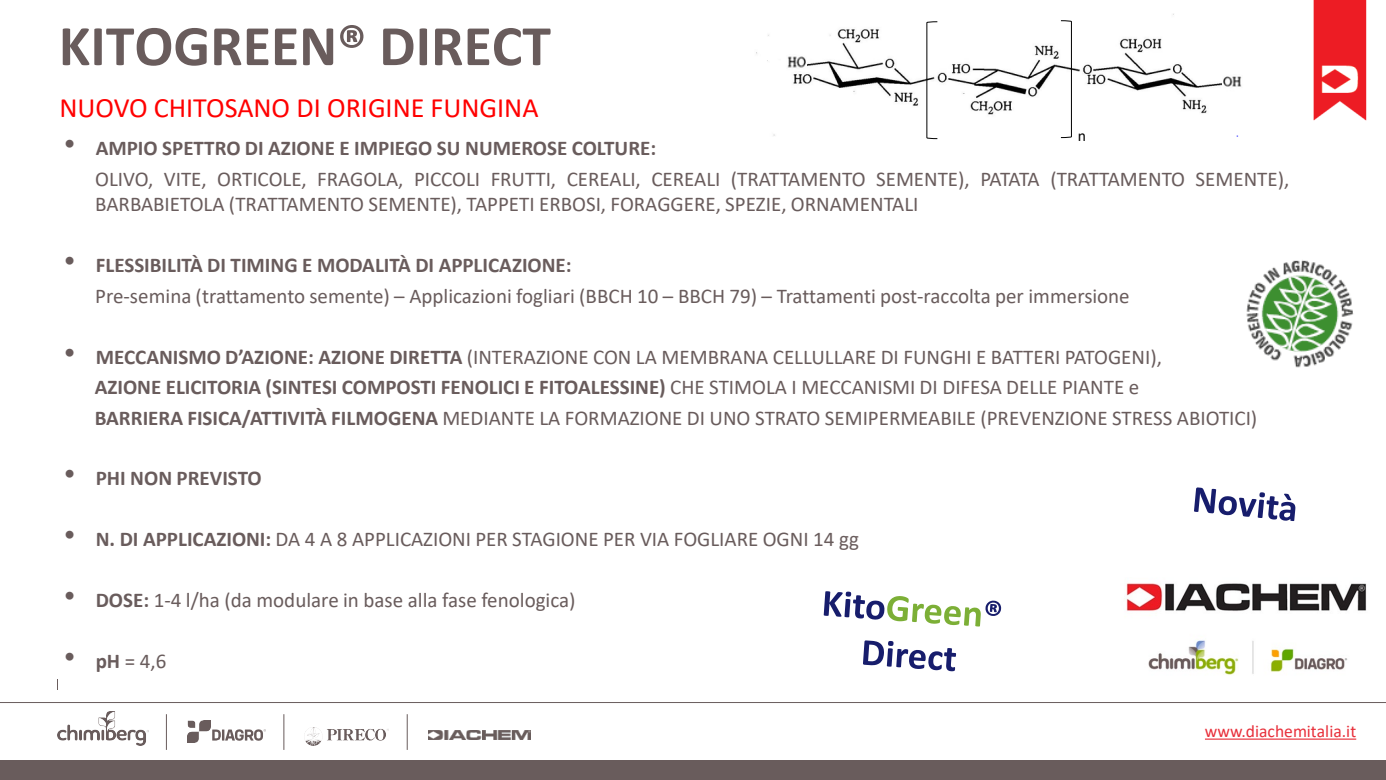
<style>
.page{position:relative;width:1386px;height:780px;background:#fff}
.page>*{position:absolute;margin:0;border:0;box-sizing:border-box;transform-origin:0 0}
.t1{font:700 57.75px "Calibri";color:#695c5c}
.t2{font:28px "Calibri";color:#f00}
.t3{font:21px/25.2px "Calibri";color:#695c5c}
.t4{font:700 21px "Calibri";color:#695c5c}
.t5{font:17.5px "Calibri";color:#e82f3a}
.t6{font:15.75px "Calibri";color:#000}
.s1{font-family:"Arial";font-weight:400;font-size:31.5px}
.s2{font-family:"Arial";font-size:31.5px}
.s3{font-weight:700}
.s4{font-weight:400}
</style>
<div class="page">
<hr style="left:0;top:702px;width:1385px;height:1px;background:#695c5c">
<div style="left:0;top:760px;width:1385px;height:19px;background:#695c5c"></div>
<hr style="left:166px;top:713px;width:1px;height:36px;background:#695c5c">
<hr style="left:284px;top:713px;width:1px;height:36px;background:#695c5c">
<hr style="left:407px;top:713px;width:1px;height:36px;background:#695c5c">
<img style="left:188px;top:720px;width:22px;height:22px">
<svg style="left:212px;top:729px;width:54px;height:11px"></svg>
<img style="left:305px;top:727px;width:84px;height:18px">
<img style="left:58px;top:711px;width:90px;height:34px">
<img style="left:429px;top:730px;width:101px;height:9px">
<svg style="left:1205px;top:738px;width:150px;height:1px"></svg>
<img style="left:1313px;top:0;width:54px;height:121px">
<img style="left:1126px;top:583px;width:241px;height:92px">
<svg style="left:823px;top:591px;width:178px;height:35px"></svg>
<svg style="left:863px;top:640px;width:92px;height:31px"></svg>
<svg style="left:1194px;top:487px;width:101px;height:34px"></svg>
<img style="left:756px;top:14px;width:482px;height:122px">
<svg style="left:926px;top:21px;width:11px;height:118px"></svg>
<svg style="left:1060px;top:20px;width:11px;height:118px"></svg>
<img style="left:781px;top:55px;width:25px;height:15px">
<img style="left:1222px;top:75px;width:20px;height:15px">
<img style="left:1246px;top:260px;width:108px;height:108px">
<h2 class="t1" style="left:59px;top:5px;width:493px">KITOGREEN® DIRECT</h2>
<p class="t2" style="left:59px;top:88px;width:480px">NUOVO CHITOSANO DI ORIGINE FUNGINA</p>
<p class="t6" style="left:1077px;top:124px;width:10px">n</p>
<p class="t4" style="left:64px;top:133px;width:593px"><span class="s1">•</span> AMPIO SPETTRO DI AZIONE E IMPIEGO SU NUMEROSE COLTURE:</p>
<p class="t3" style="left:95px;top:166px;width:1195px">OLIVO, VITE, ORTICOLE, FRAGOLA, PICCOLI FRUTTI, CEREALI, CEREALI (TRATTAMENTO SEMENTE), PATATA (TRATTAMENTO SEMENTE),<br>BARBABIETOLA (TRATTAMENTO SEMENTE), TAPPETI ERBOSI, FORAGGERE, SPEZIE, ORNAMENTALI</p>
<p class="t4" style="left:64px;top:250px;width:509px"><span class="s1">•</span> FLESSIBILITÀ DI TIMING E MODALITÀ DI APPLICAZIONE:</p>
<p class="t3" style="left:95px;top:282px;width:1035px">Pre-semina (trattamento semente) – Applicazioni fogliari (BBCH 10 – BBCH 79) – Trattamenti post-raccolta per immersione</p>
<p class="t3" style="left:64px;top:343px;width:1099px"><span class="s2">•</span> <span class="s3">MECCANISMO D’AZIONE: AZIONE DIRETTA</span> (INTERAZIONE CON LA MEMBRANA CELLULLARE DI FUNGHI E BATTERI PATOGENI),</p>
<p class="t4" style="left:95px;top:372px;width:1045px">AZIONE ELICITORIA (SINTESI COMPOSTI FENOLICI E FITOALESSINE) <span class="s4">CHE STIMOLA I MECCANISMI DI DIFESA DELLE PIANTE e</span></p>
<p class="t3" style="left:95px;top:404px;width:1163px"><span class="s3">BARRIERA FISICA/ATTIVITÀ FILMOGENA</span> MEDIANTE LA FORMAZIONE DI UNO STRATO SEMIPERMEABILE (PREVENZIONE STRESS ABIOTICI)</p>
<p class="t4" style="left:64px;top:463px;width:199px"><span class="s1">•</span> PHI NON PREVISTO</p>
<p class="t3" style="left:64px;top:526px;width:796px"><span class="s2">•</span> <span class="s3">N. DI APPLICAZIONI:</span> DA 4 A 8 APPLICAZIONI PER STAGIONE PER VIA FOGLIARE OGNI 14 gg</p>
<p class="t3" style="left:64px;top:587px;width:512px"><span class="s2">•</span> <span class="s3">DOSE:</span> 1-4 l/ha (da modulare in base alla fase fenologica)</p>
<p class="t3" style="left:64px;top:648px;width:104px"><span class="s2">•</span> <span class="s3">pH</span> = 4,6</p>
<p class="t5" style="left:1204px;top:718px;width:153px">www.diachemitalia.it</p>
</div>
